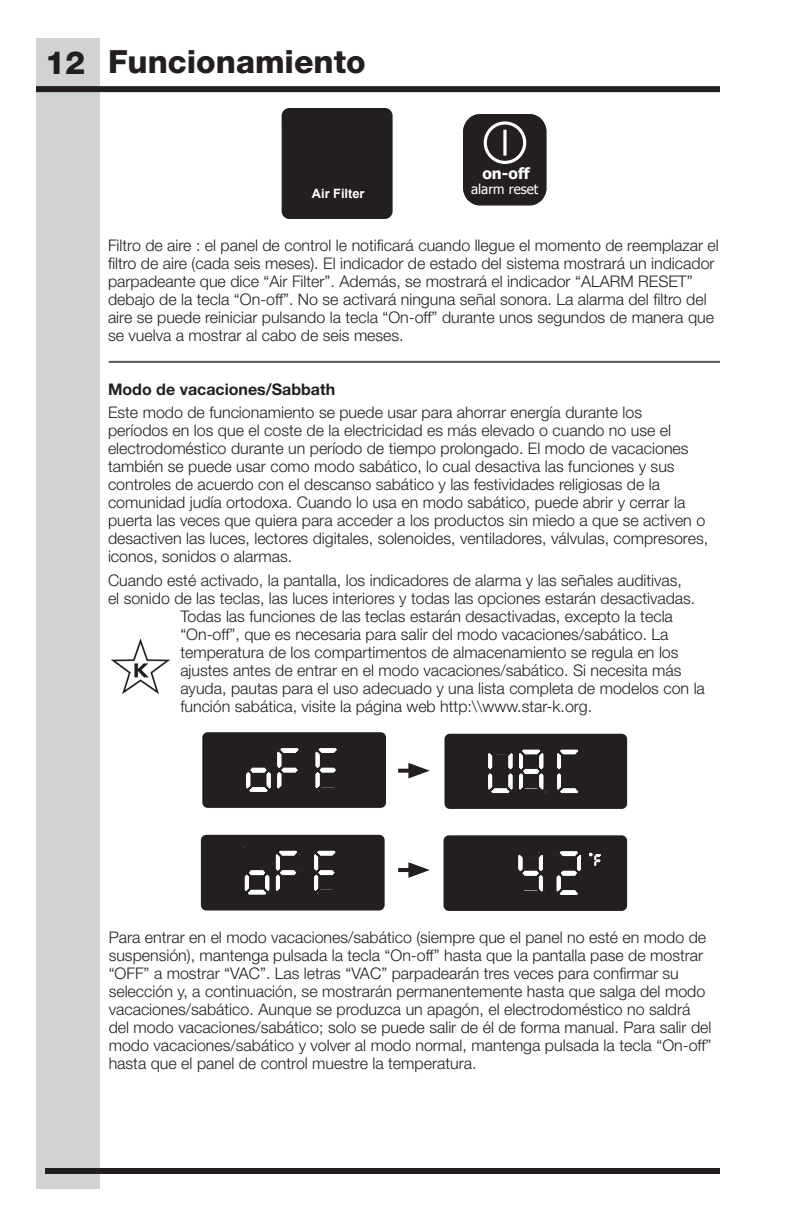
<style>
.page{position:relative;width:792px;height:1224px;background:#fff}
.page>*{position:absolute;margin:0;border:0;box-sizing:border-box;transform-origin:0 0}
.t1{font:800 32px "Helvetica Neue LT Std";color:#231f20}
.t2{font:300 16px/18px "Helvetica Neue LT Std";color:#231f20}
.t3{font:700 16px "Helvetica Neue LT Std";color:#231f20}
.t4{font:700 15.4px "Tahoma";color:#fff}
.t5{font:13.6px "Tahoma";color:#fff}
.t6{font:700 12.8px "Arial";color:#fff}
</style>
<div class="page">
<div style="left:36px;top:39px;width:63px;height:1150px;background:#d1d2d4"></div>
<div style="left:36px;top:86px;width:684px;height:6px;background:#231f20"></div>
<div style="left:45px;top:1168px;width:675px;height:6px;background:#231f20"></div>
<hr style="left:109px;top:361px;width:611px;height:2px;background:#231f20">
<div style="left:282px;top:108px;width:111px;height:111px;background:#231f20;border-radius:8px"></div>
<svg style="left:463px;top:114px;width:83px;height:92px;background:#383536"></svg>
<div style="left:445px;top:734px;width:182px;height:75px;background:#231f20;border-radius:5px"></div>
<svg style="left:445px;top:736px;width:134px;height:58px"></svg>
<div style="left:522px;top:789px;width:19px;height:6px;background:#231f20;border-radius:3px"></div>
<div style="left:491px;top:748px;width:19px;height:7px;background:#231f20;border-radius:3px"></div>
<div style="left:490px;top:768px;width:20px;height:6px;background:#231f20;border-radius:3px"></div>
<div style="left:560px;top:768px;width:22px;height:8px;background:#231f20;border-radius:4px"></div>
<div style="left:545px;top:787px;width:7px;height:15px;background:#231f20;border-radius:4px"></div>
<div style="left:491px;top:740px;width:7px;height:15px;background:#231f20;border-radius:4px"></div>
<div style="left:576px;top:751px;width:8px;height:19px;background:#231f20;border-radius:4px"></div>
<div style="left:576px;top:772px;width:6px;height:19px;background:#231f20;border-radius:3px"></div>
<div style="left:202px;top:732px;width:184px;height:76px;background:#231f20;border-radius:5px"></div>
<svg style="left:246px;top:748px;width:91px;height:44px"></svg>
<div style="left:224px;top:742px;width:22px;height:14px;border:2px solid #231f20;border-radius:5px"></div>
<div style="left:224px;top:765px;width:22px;height:9px;border:2px solid #231f20;border-radius:3px"></div>
<div style="left:244px;top:747px;width:30px;height:10px;background:#231f20;border-radius:5px"></div>
<div style="left:243px;top:747px;width:32px;height:11px;border:2px solid #231f20;border-radius:5px"></div>
<div style="left:244px;top:755px;width:7px;height:13px;background:#231f20;border-radius:3px"></div>
<div style="left:243px;top:754px;width:8px;height:15px;border:2px solid #231f20;border-radius:3px"></div>
<div style="left:266px;top:756px;width:6px;height:12px;background:#231f20;border-radius:3px"></div>
<div style="left:265px;top:756px;width:8px;height:13px;border:2px solid #231f20;border-radius:3px"></div>
<div style="left:280px;top:787px;width:36px;height:7px;background:#231f20;border-radius:3px"></div>
<div style="left:279px;top:786px;width:38px;height:9px;border:2px solid #231f20;border-radius:3px"></div>
<div style="left:296px;top:752px;width:8px;height:16px;background:#231f20;border-radius:4px"></div>
<div style="left:296px;top:772px;width:8px;height:16px;background:#231f20;border-radius:4px"></div>
<div style="left:334px;top:751px;width:8px;height:18px;background:#231f20;border-radius:4px"></div>
<div style="left:335px;top:771px;width:7px;height:19px;background:#231f20;border-radius:3px"></div>
<div style="left:319px;top:787px;width:20px;height:6px;background:#231f20;border-radius:3px"></div>
<div style="left:201px;top:835px;width:183px;height:75px;background:#231f20;border-radius:5px"></div>
<svg style="left:244px;top:850px;width:92px;height:45px"></svg>
<div style="left:223px;top:845px;width:22px;height:13px;border:2px solid #231f20;border-radius:5px"></div>
<div style="left:223px;top:868px;width:21px;height:8px;border:2px solid #231f20;border-radius:3px"></div>
<div style="left:242px;top:850px;width:31px;height:10px;background:#231f20;border-radius:5px"></div>
<div style="left:241px;top:849px;width:32px;height:12px;border:2px solid #231f20;border-radius:5px"></div>
<div style="left:242px;top:857px;width:7px;height:14px;background:#231f20;border-radius:3px"></div>
<div style="left:241px;top:856px;width:9px;height:16px;border:2px solid #231f20;border-radius:3px"></div>
<div style="left:264px;top:859px;width:6px;height:12px;background:#231f20;border-radius:3px"></div>
<div style="left:264px;top:858px;width:7px;height:14px;border:2px solid #231f20;border-radius:3px"></div>
<div style="left:279px;top:890px;width:36px;height:6px;background:#231f20;border-radius:3px"></div>
<div style="left:278px;top:889px;width:38px;height:8px;border:2px solid #231f20;border-radius:3px"></div>
<div style="left:294px;top:854px;width:8px;height:17px;background:#231f20;border-radius:4px"></div>
<div style="left:295px;top:875px;width:7px;height:16px;background:#231f20;border-radius:4px"></div>
<div style="left:333px;top:854px;width:8px;height:18px;background:#231f20;border-radius:4px"></div>
<div style="left:334px;top:874px;width:7px;height:18px;background:#231f20;border-radius:3px"></div>
<div style="left:317px;top:890px;width:20px;height:5px;background:#231f20;border-radius:3px"></div>
<div style="left:444px;top:835px;width:183px;height:76px;background:#231f20;border-radius:5px"></div>
<svg style="left:518px;top:851px;width:83px;height:44px"></svg>
<div style="left:464px;top:840px;width:52px;height:58px;border:2px solid #231f20;border-radius:13px"></div>
<div style="left:587px;top:873px;width:18px;height:27px;background:#231f20;border-radius:9px"></div>
<div style="left:520px;top:850px;width:20px;height:7px;background:#231f20;border-radius:3px"></div>
<div style="left:516px;top:874px;width:7px;height:23px;background:#231f20;border-radius:4px"></div>
<div style="left:519px;top:891px;width:22px;height:7px;background:#231f20;border-radius:4px"></div>
<div style="left:545px;top:889px;width:7px;height:15px;background:#231f20;border-radius:4px"></div>
<div style="left:555px;top:855px;width:8px;height:16px;background:#231f20;border-radius:4px"></div>
<div style="left:576px;top:874px;width:6px;height:19px;background:#231f20;border-radius:3px"></div>
<svg style="left:398px;top:769px;width:10px;height:4px"></svg>
<svg style="left:408px;top:763px;width:22px;height:15px"></svg>
<hr style="left:398px;top:868px;width:18px;height:4px;background:#231f20">
<svg style="left:408px;top:862px;width:22px;height:16px"></svg>
<img style="left:111px;top:638px;width:60px;height:57px">
<h1 class="t1" style="left:45px;top:43px;width:42px">12</h1>
<h1 class="t1" style="left:108px;top:42px;width:259px">Funcionamiento</h1>
<p class="t4" style="left:482px;top:163px;width:49px">on-off</p>
<p class="t6" style="left:312px;top:185px;width:54px">Air Filter</p>
<p class="t5" style="left:471px;top:180px;width:69px">alarm reset</p>
<p class="t2" style="left:108px;top:236px;width:612px">Filtro de aire : el panel de control le notificará cuando llegue el momento de reemplazar el filtro de aire (cada seis meses). El indicador de estado del sistema mostrará un indicador parpadeante que dice “Air Filter”. Además, se mostrará el indicador “ALARM RESET” debajo de la tecla “On-off”. No se activará ninguna señal sonora. La alarma del filtro del aire se puede reiniciar pulsando la tecla “On-off” durante unos segundos de manera que se vuelva a mostrar al cabo de seis meses.</p>
<p class="t3" style="left:108px;top:379px;width:229px">Modo de vacaciones/Sabbath</p>
<p class="t2" style="left:108px;top:403px;width:602px">Este modo de funcionamiento se puede usar para ahorrar energía durante los<br>períodos en los que el coste de la electricidad es más elevado o cuando no use el electrodoméstico durante un período de tiempo prolongado. El modo de vacaciones también se puede usar como modo sabático, lo cual desactiva las funciones y sus controles de acuerdo con el descanso sabático y las festividades religiosas de la comunidad judía ortodoxa. Cuando lo usa en modo sabático, puede abrir y cerrar la puerta las veces que quiera para acceder a los productos sin miedo a que se activen o desactiven las luces, lectores digitales, solenoides, ventiladores, válvulas, compresores, iconos, sonidos o alarmas.</p>
<p class="t2" style="left:108px;top:571px;width:576px">Cuando esté activado, la pantalla, los indicadores de alarma y las señales auditivas,</p>
<p class="t2" style="left:108px;top:589px;width:589px">el sonido de las teclas, las luces interiores y todas las opciones estarán desactivadas.</p>
<p class="t2" style="left:180px;top:607px;width:494px">Todas las funciones de las teclas estarán desactivadas, excepto la tecla</p>
<p class="t2" style="left:180px;top:625px;width:490px">“On-off”, que es necesaria para salir del modo vacaciones/sabático. La</p>
<p class="t2" style="left:180px;top:643px;width:500px">temperatura de los compartimentos de almacenamiento se regula en los</p>
<p class="t2" style="left:180px;top:661px;width:503px">ajustes antes de entrar en el modo vacaciones/sabático. Si necesita más</p>
<p class="t2" style="left:180px;top:679px;width:526px">ayuda, pautas para el uso adecuado y una lista completa de modelos con la</p>
<p class="t2" style="left:180px;top:697px;width:413px">función sabática, visite la página web http:\\www.star-k.org.</p>
<p class="t2" style="left:109px;top:928px;width:604px">Para entrar en el modo vacaciones/sabático (siempre que el panel no esté en modo de suspensión), mantenga pulsada la tecla “On-off” hasta que la pantalla pase de mostrar “OFF” a mostrar “VAC”. Las letras “VAC” parpadearán tres veces para confirmar su selección y, a continuación, se mostrarán permanentemente hasta que salga del modo vacaciones/sabático. Aunque se produzca un apagón, el electrodoméstico no saldrá del modo vacaciones/sabático; solo se puede salir de él de forma manual. Para salir del modo vacaciones/sabático y volver al modo normal, mantenga pulsada la tecla “On-off” hasta que el panel de control muestre la temperatura.</p>
</div>
